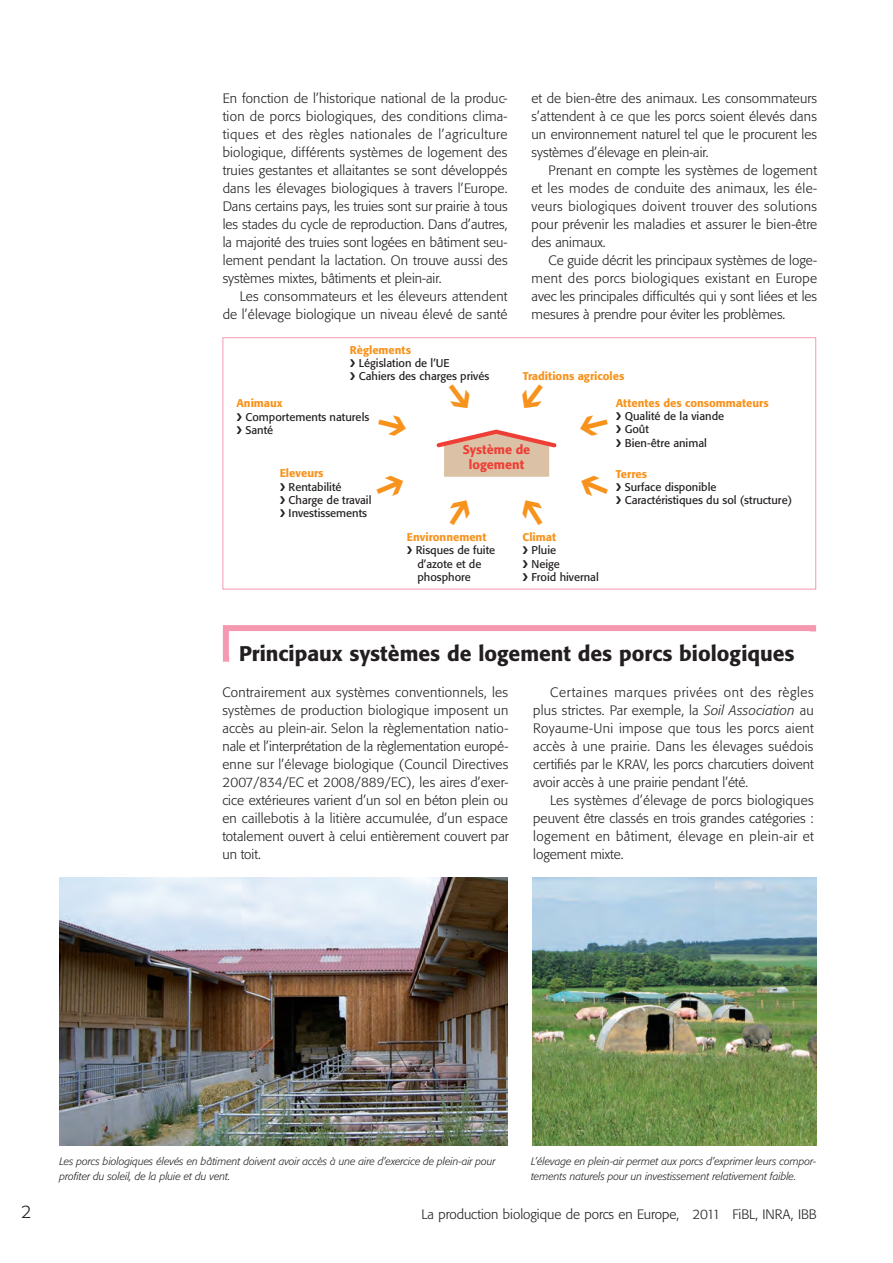
<style>
.page{position:relative;width:893px;height:1263px;background:#fff}
.page>*{position:absolute;margin:0;border:0;box-sizing:border-box;transform-origin:0 0}
.t1{font:500 21px "Formata BQ";color:#231f20}
.t2{font:300 18px "Formata BQ";color:#231f20}
.t3{font:300 13.5px/18px "Formata BQ";letter-spacing:.005em;color:#231f20;text-align:justify}
.t4{font:500 12.6px/15px "Formata BQ";color:#ee3e35;text-align:center}
.t5{font:11.1px/13.4px "Formata BQ";color:#231f20}
.t6{font:500 11.1px/13.4px "Formata BQ";color:#f7931d}
.t7{font:italic 300 10.5px/15px "Formata BQ";color:#231f20}
.s1{font-weight:500;color:#f7931d}
.s2{color:#231f20}
.s3{font-weight:400;color:#231f20}
.s4{font-style:italic}
</style>
<div class="page">
<svg style="left:222px;top:625px;width:595px;height:37px"></svg>
<img style="left:532px;top:878px;width:284px;height:267px">
<img style="left:59px;top:878px;width:449px;height:267px">
<svg style="left:436px;top:429px;width:121px;height:48px"></svg>
<div style="left:222px;top:337px;width:594px;height:252px;border:1px solid #f499b0"></div>
<p class="t3" style="left:223px;top:89px;width:287px">En fonction de l’historique national de la produc&shy;tion de porcs biologiques, des conditions clima&shy;tiques et des règles nationales de l’agriculture biologique, différents systèmes de logement des truies gestantes et allaitantes se sont développés dans les élevages biologiques à travers l’Europe.<br>Dans certains pays, les truies sont sur prairie à tous les stades du cycle de reproduction. Dans d’autres, la majorité des truies sont logées en bâtiment seu&shy;lement pendant la lactation. On trouve aussi des systèmes mixtes, bâtiments et plein-air.</p>
<p class="t3" style="left:223px;top:287px;width:286px;text-align:right">Les consommateurs et les éleveurs attendent de l’élevage biologique un niveau élevé de santé</p>
<p class="t5" style="left:350px;top:343px;width:141px"><span class="s1">Règlements<br></span>❯ Législation de l’UE<br>❯ Cahiers des charges privés</p>
<p class="t3" style="left:531px;top:89px;width:287px">et de bien-être des animaux. Les consommateurs s’attendent à ce que les porcs soient élevés dans un environnement naturel tel que le procurent les systèmes d’élevage en plein-air.</p>
<p class="t3" style="left:531px;top:161px;width:287px;text-indent:17px">Prenant en compte les systèmes de logement et les modes de conduite des animaux, les éle&shy;veurs biologiques doivent trouver des solutions pour prévenir les maladies et assurer le bien-être des animaux.</p>
<p class="t3" style="left:531px;top:251px;width:287px;text-indent:17px">Ce guide décrit les principaux systèmes de loge&shy;ment des porcs biologiques existant en Europe avec les principales difficultés qui y sont liées et les mesures à prendre pour éviter les problèmes.</p>
<p class="t6" style="left:523px;top:369px;width:103px">Traditions agricoles</p>
<p class="t6" style="left:616px;top:396px;width:154px">Attentes des consommateurs <span class="s2">❯</span> <span class="s3">Qualité de la viande<br></span><span class="s2">❯</span> <span class="s3">Goût</span></p>
<p class="t5" style="left:616px;top:436px;width:93px">❯ Bien-être animal</p>
<p class="t5" style="left:237px;top:397px;width:134px"><span class="s1">Animaux<br></span>❯ Comportements naturels ❯ Santé</p>
<p class="t4" style="left:463px;top:442px;width:69px">Système de logement</p>
<p class="t5" style="left:280px;top:467px;width:93px"><span class="s1">Eleveurs<br></span>❯ Rentabilité<br>❯ Charge de travail ❯ Investissements</p>
<p class="t5" style="left:616px;top:467px;width:178px"><span class="s1">Terres<br></span>❯ Surface disponible<br>❯ Caractéristiques du sol (structure)</p>
<p class="t6" style="left:407px;top:530px;width:81px">Environnement</p>
<p class="t5" style="left:407px;top:544px;width:90px">❯ Risques de fuite</p>
<p class="t5" style="left:417px;top:557px;width:66px">d’azote et de</p>
<p class="t5" style="left:417px;top:571px;width:55px">phosphore</p>
<p class="t5" style="left:523px;top:530px;width:78px"><span class="s1">Climat<br></span>❯ Pluie<br>❯ Neige<br>❯ Froid hivernal</p>
<h1 class="t1" style="left:239px;top:641px;width:557px">Principaux systèmes de logement des porcs biologiques</h1>
<p class="t3" style="left:222px;top:684px;width:288px">Contrairement aux systèmes conventionnels, les systèmes de production biologique imposent un accès au plein-air. Selon la règlementation natio&shy;nale et l’interprétation de la règlementation europé&shy;enne sur l’élevage biologique (Council Directives 2007/834/EC et 2008/889/EC), les aires d’exer&shy;cice extérieures varient d’un sol en béton plein ou en caillebotis à la litière accumulée, d’un espace totalement ouvert à celui entièrement couvert par un toit.</p>
<p class="t3" style="left:533px;top:684px;width:282px;text-indent:17px">Certaines marques privées ont des règles plus strictes. Par exemple, la <span class="s4">Soil Association</span> au Royaume-Uni impose que tous les porcs aient accès à une prairie. Dans les élevages suédois certifiés par le KRAV, les porcs charcutiers doivent avoir accès à une prairie pendant l’été.</p>
<p class="t3" style="left:533px;top:791px;width:282px;text-indent:17px">Les systèmes d’élevage de porcs biologiques peuvent être classés en trois grandes catégories : logement en bâtiment, élevage en plein-air et logement mixte.</p>
<p class="t7" style="left:60px;top:1154px;width:438px">Les porcs biologiques élevés en bâtiment doivent avoir accès à une aire d’exercice de plein-air pour profiter du soleil, de la pluie et du vent.</p>
<p class="t7" style="left:531px;top:1154px;width:287px">L’élevage en plein-air permet aux porcs d’exprimer leurs compor&shy;tements naturels pour un investissement relativement faible.</p>
<h2 class="t2" style="left:21px;top:1201px;width:12px">2</h2>
<p class="t3" style="left:421px;top:1205px;width:397px">La production biologique de porcs en Europe, 2011 FiBL, INRA, IBB</p>
</div>
